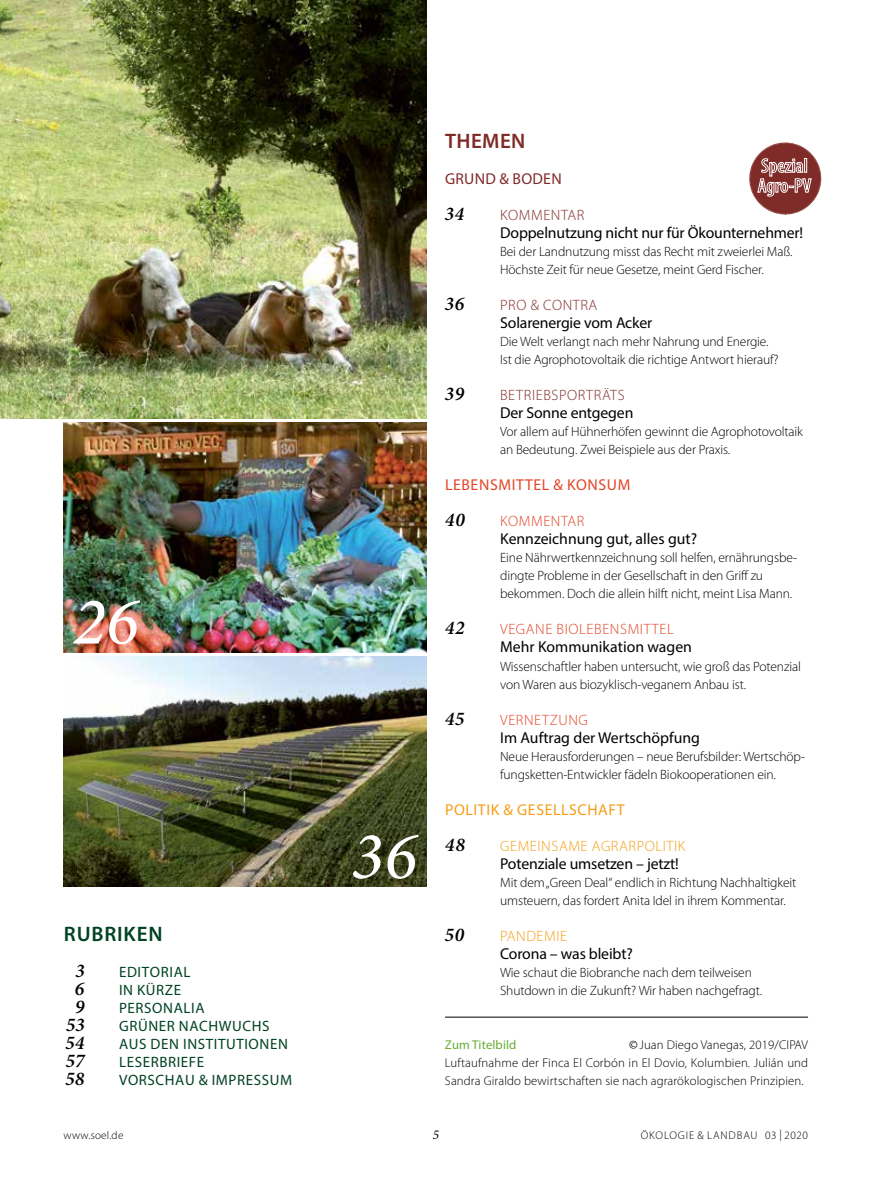
<style>
.page{position:relative;width:893px;height:1191px;background:#fff}
.page>*{position:absolute;margin:0;border:0;box-sizing:border-box;transform-origin:0 0}
.t1{font:italic 500 67.5px "Minion Pro";color:#fff}
.t2{font:600 21px "Myriad Pro";letter-spacing:.04em;color:#004224}
.t3{font:600 21px "Myriad Pro";letter-spacing:.02em;color:#7f2b28}
.t4{font:italic 600 19.5px "Minion Pro";letter-spacing:.01em;color:#000}
.t5{font:15.75px "Myriad Pro";letter-spacing:-.01em;color:#000}
.t6{font:15.75px "Myriad Pro";letter-spacing:.04em;color:#f49e16}
.t7{font:15.75px "Myriad Pro";letter-spacing:.04em;color:#e24426}
.t8{font:15.75px "Myriad Pro";letter-spacing:.02em;color:#7f2b28}
.t9{font:15px "Myriad Pro";letter-spacing:.04em;color:#004224}
.t10{font:300 15px "Myriad Pro";letter-spacing:.04em;color:#e24426}
.t11{font:300 15px "Myriad Pro";letter-spacing:.04em;color:#7f2b28}
.t12{font:300 15px "Myriad Pro";letter-spacing:.04em;color:#f49e16}
.t13{font:300 13.5px/18px "Myriad Pro";letter-spacing:-.01em;color:#000}
.t14{font:italic 13.5px "Minion Pro";color:#000}
.t15{font:300 12.75px/18px "Myriad Pro";letter-spacing:.01em;color:#000;text-align:justify}
.t16{font:12.75px "Myriad Pro";letter-spacing:.01em;color:#68ab35}
.t17{font:300 11.25px "Myriad Pro";letter-spacing:.08em;color:#000}
.t18{font:300 11.25px "Myriad Pro";letter-spacing:.02em;color:#000}
.s1{font-weight:400}
</style>
<div class="page">
<hr style="left:445px;top:1017px;width:363px;height:1px;background:#000">
<svg style="left:749px;top:142px;width:73px;height:73px"></svg>
<img style="left:0;top:0;width:427px;height:418px">
<img style="left:64px;top:423px;width:363px;height:229px">
<img style="left:64px;top:656px;width:363px;height:230px">
<h1 class="t1" style="left:73px;top:575px;width:68px">26</h1>
<h2 class="t2" style="left:64px;top:920px;width:100px">RUBRIKEN</h2>
<h3 class="t4" style="left:75px;top:956px;width:11px">3</h3>
<p class="t9" style="left:119px;top:962px;width:73px">EDITORIAL</p>
<h3 class="t4" style="left:75px;top:974px;width:12px">6</h3>
<p class="t9" style="left:119px;top:980px;width:64px">IN KÜRZE</p>
<h3 class="t4" style="left:75px;top:992px;width:11px">9</h3>
<p class="t9" style="left:119px;top:998px;width:87px">PERSONALIA</p>
<h3 class="t4" style="left:66px;top:1010px;width:20px">53</h3>
<p class="t9" style="left:119px;top:1016px;width:152px">GRÜNER NACHWUCHS</p>
<h3 class="t4" style="left:65px;top:1028px;width:21px">54</h3>
<p class="t9" style="left:119px;top:1034px;width:170px">AUS DEN INSTITUTIONEN</p>
<h3 class="t4" style="left:66px;top:1046px;width:20px">57</h3>
<p class="t9" style="left:119px;top:1052px;width:87px">LESERBRIEFE</p>
<h3 class="t4" style="left:65px;top:1064px;width:21px">58</h3>
<p class="t9" style="left:119px;top:1070px;width:175px">VORSCHAU &amp; IMPRESSUM</p>
<h1 class="t1" style="left:352px;top:810px;width:67px">36</h1>
<h2 class="t3" style="left:445px;top:128px;width:82px">THEMEN</h2>
<p class="t8" style="left:445px;top:169px;width:118px">GRUND &amp; BODEN</p>
<h3 class="t4" style="left:445px;top:200px;width:21px">34</h3>
<p class="t11" style="left:500px;top:207px;width:86px">KOMMENTAR</p>
<p class="t5" style="left:500px;top:223px;width:305px">Doppelnutzung nicht nur für Ökounternehmer!</p>
<p class="t13" style="left:500px;top:243px;width:294px">Bei der Landnutzung misst das Recht mit zweierlei Maß.<br>Höchste Zeit für neue Gesetze, meint Gerd Fischer.</p>
<h3 class="t4" style="left:445px;top:290px;width:21px">36</h3>
<p class="t11" style="left:500px;top:297px;width:99px">PRO &amp; CONTRA</p>
<p class="t5" style="left:500px;top:313px;width:154px">Solarenergie vom Acker</p>
<p class="t13" style="left:500px;top:333px;width:280px">Die Welt verlangt nach mehr Nahrung und Energie.<br>Ist die Agrophotovoltaik die richtige Antwort hierauf?</p>
<h3 class="t4" style="left:445px;top:380px;width:21px">39</h3>
<p class="t11" style="left:500px;top:387px;width:126px">BETRIEBSPORTRÄTS</p>
<p class="t5" style="left:500px;top:403px;width:135px">Der Sonne entgegen</p>
<p class="t13" style="left:500px;top:423px;width:304px">Vor allem auf Hühnerhöfen gewinnt die Agrophotovoltaik an Bedeutung. Zwei Beispiele aus der Praxis.</p>
<p class="t7" style="left:445px;top:475px;width:187px">LEBENSMITTEL &amp; KONSUM</p>
<h3 class="t4" style="left:445px;top:506px;width:22px">40</h3>
<p class="t10" style="left:500px;top:513px;width:86px">KOMMENTAR</p>
<p class="t5" style="left:500px;top:529px;width:199px">Kennzeichnung gut, alles gut?</p>
<p class="t13" style="left:500px;top:549px;width:299px">Eine Nährwertkennzeichnung soll helfen, ernährungsbe&shy;dingte Probleme in der Gesellschaft in den Griff zu bekommen. Doch die allein hilft nicht, meint Lisa Mann.</p>
<h3 class="t4" style="left:445px;top:614px;width:21px">42</h3>
<p class="t10" style="left:500px;top:621px;width:175px">VEGANE BIOLEBENSMITTEL</p>
<p class="t5" style="left:500px;top:637px;width:193px">Mehr Kommunikation wagen</p>
<p class="t13" style="left:500px;top:657px;width:302px">Wissenschaftler haben untersucht, wie groß das Potenzial von Waren aus biozyklisch-veganem Anbau ist.</p>
<h3 class="t4" style="left:445px;top:704px;width:21px">45</h3>
<p class="t10" style="left:500px;top:711px;width:89px">VERNETZUNG</p>
<p class="t5" style="left:500px;top:727px;width:201px">Im Auftrag der Wertschöpfung</p>
<p class="t13" style="left:500px;top:747px;width:306px">Neue Herausforderungen – neue Berufsbilder: Wertschöp&shy;fungsketten-Entwickler fädeln Biokooperationen ein.</p>
<p class="t6" style="left:445px;top:799px;width:181px">POLITIK &amp; GESELLSCHAFT</p>
<h3 class="t4" style="left:445px;top:830px;width:22px">48</h3>
<p class="t12" style="left:500px;top:837px;width:187px">GEMEINSAME AGRARPOLITIK</p>
<p class="t5" style="left:500px;top:853px;width:180px">Potenziale umsetzen – jetzt!</p>
<p class="t13" style="left:500px;top:873px;width:298px">Mit dem „Green Deal“ endlich in Richtung Nachhaltigkeit umsteuern, das fordert Anita Idel in ihrem Kommentar.</p>
<h3 class="t4" style="left:445px;top:920px;width:21px">50</h3>
<p class="t12" style="left:500px;top:927px;width:69px">PANDEMIE</p>
<p class="t5" style="left:500px;top:943px;width:134px">Corona – was bleibt?</p>
<p class="t13" style="left:500px;top:963px;width:263px">Wie schaut die Biobranche nach dem teilweisen<br>Shutdown in die Zukunft? Wir haben nachgefragt.</p>
<p class="t16" style="left:445px;top:1036px;width:73px">Zum Titelbild</p>
<p class="t15" style="left:445px;top:1035px;width:365px;text-indent:184px"><span class="s1">©</span>Juan Diego Vanegas, 2019/CIPAV Luftaufnahme der Finca El Corbón in El Dovio, Kolumbien. Julián und Sandra Giraldo bewirtschaften sie nach agrarökologischen Prinzipien.</p>
<p class="t18" style="left:64px;top:1128px;width:61px">www.soel.de</p>
<p class="t14" style="left:433px;top:1125px;width:8px">5</p>
<p class="t17" style="left:641px;top:1128px;width:169px">ÖKOLOGIE &amp; LANDBAU 03 | 2020</p>
</div>
